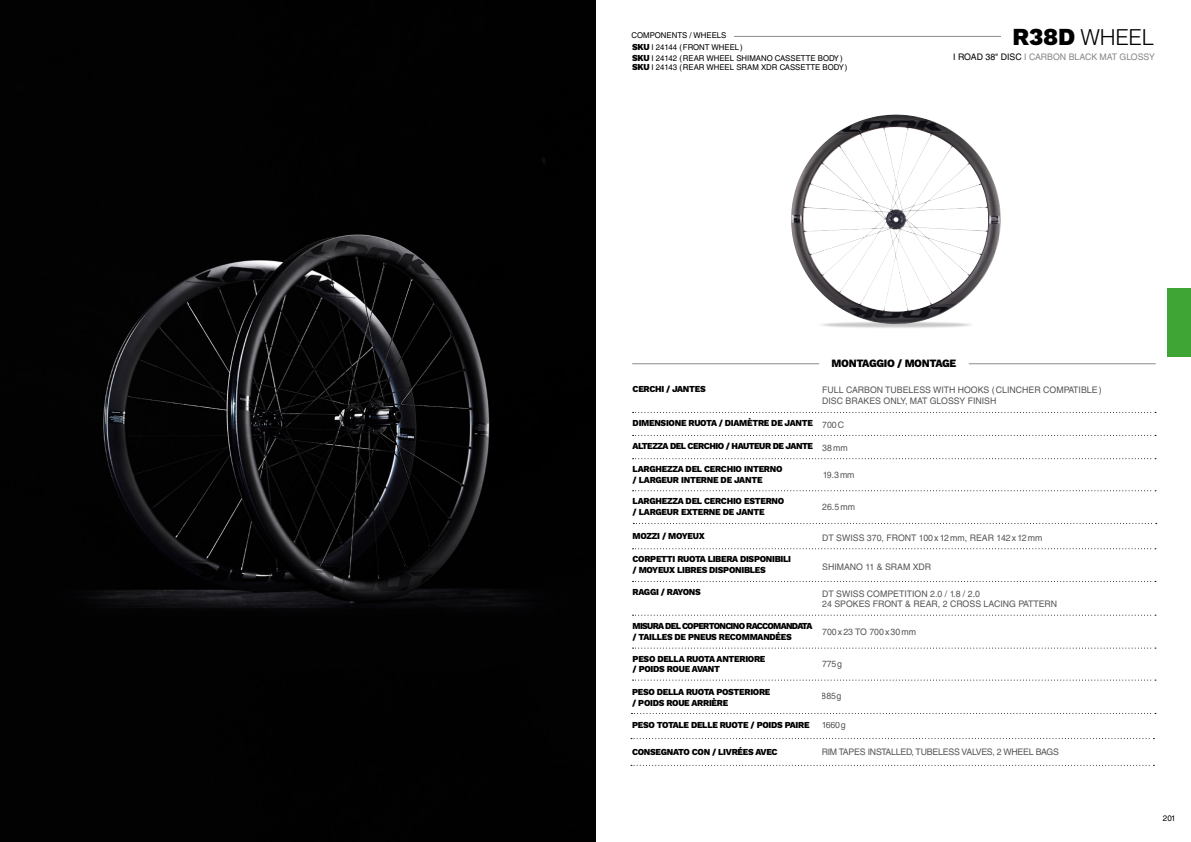
<style>
.page{position:relative;width:1191px;height:842px;background:#fff}
.page>*{position:absolute;margin:0;border:0;box-sizing:border-box;transform-origin:0 0}
.t1{font:300 22px "Helvetica LT Std";letter-spacing:-.01em;color:#000}
.t2{font:800 11px "Work Sans";letter-spacing:-.03em;color:#000}
.t3{font:800 9px/10.8px "Work Sans";letter-spacing:-.03em;color:#000}
.t4{font:9px/10.8px "Helvetica LT Std";color:#000}
.t5{font:800 9px/10.8px "Work Sans";letter-spacing:-.075em;color:#000}
.t6{font:9px "Helvetica LT Std";letter-spacing:-.025em;color:#000}
.t7{font:9px "Helvetica LT Std";color:#878787}
.t8{font:800 9px "Work Sans";letter-spacing:-.05em;color:#000}
.t9{font:8px/10.2px "Helvetica LT Std";color:#000}
.s1{font-family:"Work Sans";font-weight:800;font-size:9px}
.s2{font-family:"Work Sans";font-weight:800;font-size:24px}
.s3{color:#000}
</style>
<div class="page">
<div style="left:1167px;top:289px;width:24px;height:68px;background:#3fa535"></div>
<hr style="left:734px;top:36px;width:267px;height:1px;background:#000">
<svg style="left:632px;top:458px;width:524px;height:1px"></svg>
<svg style="left:632px;top:412px;width:524px;height:1px"></svg>
<svg style="left:632px;top:490px;width:524px;height:1px"></svg>
<svg style="left:632px;top:435px;width:524px;height:1px"></svg>
<svg style="left:633px;top:523px;width:523px;height:1px"></svg>
<svg style="left:632px;top:548px;width:524px;height:1px"></svg>
<svg style="left:632px;top:581px;width:524px;height:1px"></svg>
<svg style="left:632px;top:615px;width:524px;height:1px"></svg>
<svg style="left:632px;top:648px;width:524px;height:1px"></svg>
<svg style="left:632px;top:680px;width:524px;height:1px"></svg>
<svg style="left:631px;top:738px;width:523px;height:1px"></svg>
<svg style="left:631px;top:765px;width:523px;height:1px"></svg>
<svg style="left:631px;top:713px;width:525px;height:1px"></svg>
<img style="left:874px;top:115px;width:20px;height:2px">
<img style="left:821px;top:313px;width:150px;height:15px">
<img style="left:0;top:0;width:595px;height:842px">
<hr style="left:632px;top:363px;width:187px;height:1px;background:#000">
<hr style="left:968px;top:363px;width:187px;height:1px;background:#000">
<p class="t9" style="left:631px;top:30px;width:96px">COMPONENTS / WHEELS</p>
<p class="t9" style="left:632px;top:42px;width:217px"><span class="s1">SKU</span> I 24144 (FRONT WHEEL)<br><span class="s1">SKU</span> I 24142 (REAR WHEEL SHIMANO CASSETTE BODY)<br><span class="s1">SKU</span> I 24143 (REAR WHEEL SRAM XDR CASSETTE BODY)</p>
<h1 class="t1" style="left:1012px;top:23px;width:143px"><span class="s2">R38D</span> WHEEL</h1>
<p class="t7" style="left:953px;top:52px;width:203px"><span class="s3">I ROAD 38" DISC</span> I CARBON BLACK MAT GLOSSY</p>
<p class="t2" style="left:831px;top:357px;width:126px">MONTAGGIO / MONTAGE</p>
<p class="t3" style="left:632px;top:384px;width:75px">CERCHI / JANTES</p>
<p class="t4" style="left:822px;top:385px;width:281px">FULL CARBON TUBELESS WITH HOOKS (CLINCHER COMPATIBLE)<br>DISC BRAKES ONLY, MAT GLOSSY FINISH</p>
<p class="t3" style="left:632px;top:418px;width:182px">DIMENSIONE RUOTA / DIAMÈTRE DE JANTE</p>
<p class="t4" style="left:822px;top:419px;width:24px">700C</p>
<p class="t8" style="left:632px;top:441px;width:182px">ALTEZZA DEL CERCHIO / HAUTEUR DE JANTE</p>
<p class="t4" style="left:822px;top:442px;width:27px">38mm</p>
<p class="t3" style="left:632px;top:464px;width:151px">LARGHEZZA DEL CERCHIO INTERNO / LARGEUR INTERNE DE JANTE</p>
<p class="t4" style="left:822px;top:469px;width:34px">19.3mm</p>
<p class="t3" style="left:632px;top:496px;width:153px">LARGHEZZA DEL CERCHIO ESTERNO / LARGEUR EXTERNE DE JANTE</p>
<p class="t3" style="left:632px;top:531px;width:74px">MOZZI / MOYEUX</p>
<p class="t3" style="left:632px;top:554px;width:160px">CORPETTI RUOTA LIBERA DISPONIBILI / MOYEUX LIBRES DISPONIBLES</p>
<p class="t3" style="left:632px;top:587px;width:70px">RAGGI / RAYONS</p>
<p class="t5" style="left:632px;top:621px;width:181px">MISURA DEL COPERTONCINO RACCOMANDATA / TAILLES DE PNEUS RECOMMANDÉES</p>
<p class="t3" style="left:632px;top:654px;width:134px">PESO DELLA RUOTA ANTERIORE / POIDS ROUE AVANT</p>
<p class="t4" style="left:822px;top:502px;width:34px">26.5mm</p>
<p class="t4" style="left:822px;top:532px;width:222px">DT SWISS 370, FRONT 100x12mm, REAR 142x12mm</p>
<p class="t4" style="left:822px;top:561px;width:111px">SHIMANO 11 &amp; SRAM XDR</p>
<p class="t4" style="left:822px;top:588px;width:237px">DT SWISS COMPETITION 2.0 / 1.8 / 2.0<br>24 SPOKES FRONT &amp; REAR, 2 CROSS LACING PATTERN</p>
<p class="t4" style="left:822px;top:626px;width:95px">700x23 TO 700x30mm</p>
<p class="t4" style="left:822px;top:658px;width:21px">775g</p>
<p class="t3" style="left:632px;top:687px;width:140px">PESO DELLA RUOTA POSTERIORE / POIDS ROUE ARRIÈRE</p>
<p class="t4" style="left:821px;top:691px;width:21px">885g</p>
<p class="t3" style="left:632px;top:720px;width:179px">PESO TOTALE DELLE RUOTE / POIDS PAIRE</p>
<p class="t3" style="left:632px;top:747px;width:147px">CONSEGNATO CON / LIVRÉES AVEC</p>
<p class="t4" style="left:821px;top:720px;width:26px">1660g</p>
<p class="t6" style="left:821px;top:747px;width:239px">RIM TAPES INSTALLED, TUBELESS VALVES, 2 WHEEL BAGS</p>
<p class="t9" style="left:1163px;top:813px;width:14px">201</p>
</div>
